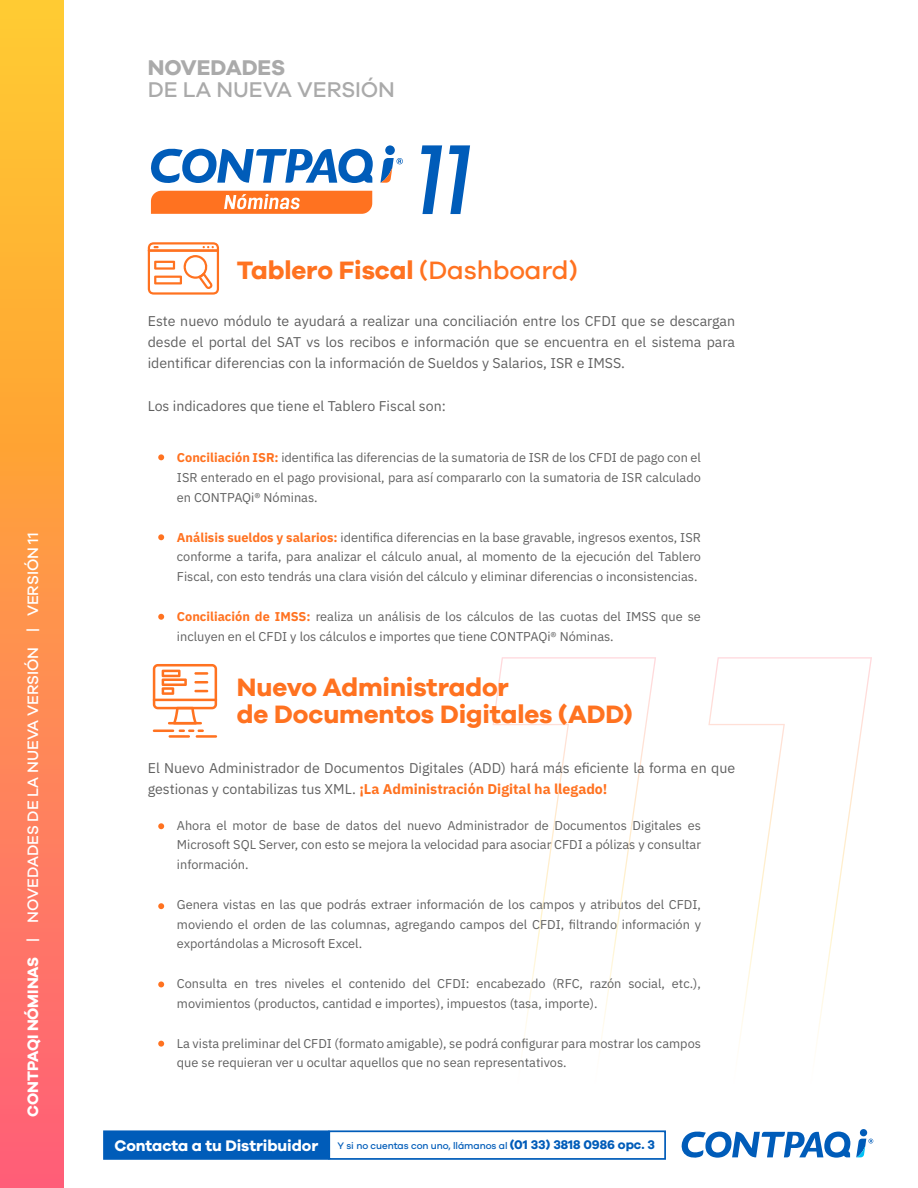
<style>
.page{position:relative;width:918px;height:1188px;background:#fff}
.page>*{position:absolute;margin:0;border:0;box-sizing:border-box;transform-origin:0 0}
.t1{font:700 25.95px/27.3px "Galano Grotesque";letter-spacing:-.005em;color:#ff7220}
.t2{font:500 22.05px "Galano Grotesque";letter-spacing:-.005em;color:#aaa}
.t3{font:700 22.05px "Galano Grotesque";letter-spacing:-.005em;color:#aaa}
.t4{font:500 15.6px "Galano Grotesque";letter-spacing:-.005em;color:#fff}
.t5{font:14.1px/21.1px "IBM Plex Sans";color:#606060;text-align:justify}
.t6{font:12.75px/19.8px "IBM Plex Sans";color:#606060;text-align:justify}
.t7{font:500 9.75px "Galano Grotesque";letter-spacing:-.005em;color:#005cb9}
.s1{font-weight:700}
.s2{font-weight:500}
.s3{font-weight:700;color:#ff7220}
.s4{font-weight:700;font-size:15.75px;color:#fff}
.s5{font-weight:700;font-size:12.9px}
</style>
<div class="page">
<svg style="left:492px;top:657px;width:164px;height:390px"></svg>
<svg style="left:708px;top:657px;width:164px;height:501px"></svg>
<svg style="left:0;top:0;width:63px;height:1188px;background:#ff954c"></svg>
<svg style="left:148px;top:242px;width:71px;height:53px"></svg>
<svg style="left:153px;top:664px;width:64px;height:60px"></svg>
<svg style="left:179px;top:730px;width:25px;height:2px"></svg>
<hr style="left:169px;top:735px;width:21px;height:3px;background:#ff7220">
<hr style="left:196px;top:735px;width:21px;height:3px;background:#ff7220">
<hr style="left:153px;top:730px;width:21px;height:2px;background:#ff7220">
<svg style="left:158px;top:454px;width:6px;height:6px"></svg>
<svg style="left:158px;top:534px;width:6px;height:6px"></svg>
<svg style="left:158px;top:614px;width:6px;height:6px"></svg>
<svg style="left:158px;top:823px;width:6px;height:6px"></svg>
<svg style="left:158px;top:903px;width:6px;height:6px"></svg>
<svg style="left:158px;top:982px;width:6px;height:5px"></svg>
<svg style="left:158px;top:1041px;width:6px;height:6px"></svg>
<svg style="left:421px;top:145px;width:21px;height:69px"></svg>
<svg style="left:449px;top:145px;width:21px;height:69px"></svg>
<svg style="left:151px;top:191px;width:221px;height:23px;background:#ff8239"></svg>
<svg style="left:151px;top:148px;width:222px;height:35px"></svg>
<div style="left:385px;top:145px;width:10px;height:10px;background:#005cb9;border-radius:50%"></div>
<svg style="left:380px;top:158px;width:23px;height:25px"></svg>
<div style="left:103px;top:1130px;width:227px;height:30px;background:#005cb9;border:2px solid #005cb9"></div>
<div style="left:328px;top:1130px;width:338px;height:30px;border:2px solid #005cb9"></div>
<svg style="left:681px;top:1131px;width:169px;height:27px"></svg>
<div style="left:860px;top:1129px;width:7px;height:7px;background:#005cb9;border-radius:50%"></div>
<svg style="left:856px;top:1139px;width:17px;height:18px"></svg>
<p class="t4" style="left:23px;top:1117px;width:586px;rotate:-90deg"><span class="s1">CONTPAQI NÓMINAS</span> | NOVEDADES DE LA NUEVA VERSIÓN | VERSIÓN 11</p>
<h2 class="t3" style="left:148px;top:54px;width:139px">NOVEDADES</h2>
<h2 class="t2" style="left:148px;top:76px;width:249px">DE LA NUEVA VERSIÓN</h2>
<h1 class="t1" style="left:237px;top:256px;width:342px">Tablero Fiscal <span class="s2">(Dashboard)</span></h1>
<p class="t5" style="left:148px;top:309px;width:589px">Este nuevo módulo te ayudará a realizar una conciliación entre los CFDI que se descargan desde el portal del SAT vs los recibos e información que se encuentra en el sistema para identificar diferencias con la información de Sueldos y Salarios, ISR e IMSS.</p>
<p class="t5" style="left:148px;top:394px;width:300px">Los indicadores que tiene el Tablero Fiscal son:</p>
<p class="t6" style="left:177px;top:447px;width:526px"><span class="s3">Conciliación ISR:</span> identifica las diferencias de la sumatoria de ISR de los CFDI de pago con el ISR enterado en el pago provisional, para así compararlo con la sumatoria de ISR calculado en CONTPAQi® Nóminas.</p>
<p class="t6" style="left:177px;top:526px;width:526px"><span class="s3">Análisis sueldos y salarios:</span> identifica diferencias en la base gravable, ingresos exentos, ISR conforme a tarifa, para analizar el cálculo anual, al momento de la ejecución del Tablero Fiscal, con esto tendrás una clara visión del cálculo y eliminar diferencias o inconsistencias.</p>
<p class="t6" style="left:177px;top:605px;width:526px"><span class="s3">Conciliación de IMSS:</span> realiza un análisis de los cálculos de las cuotas del IMSS que se incluyen en el CFDI y los cálculos e importes que tiene CONTPAQi® Nóminas.</p>
<h1 class="t1" style="left:237px;top:672px;width:397px">Nuevo Administrador<br>de Documentos Digitales (ADD)</h1>
<p class="t5" style="left:148px;top:756px;width:589px">El Nuevo Administrador de Documentos Digitales (ADD) hará más eficiente la forma en que gestionas y contabilizas tus XML. <span class="s3">¡La Administración Digital ha llegado!</span></p>
<p class="t6" style="left:177px;top:814px;width:526px">Ahora el motor de base de datos del nuevo Administrador de Documentos Digitales es Microsoft SQL Server, con esto se mejora la velocidad para asociar CFDI a pólizas y consultar información.</p>
<p class="t6" style="left:177px;top:893px;width:526px">Genera vistas en las que podrás extraer información de los campos y atributos del CFDI, moviendo el orden de las columnas, agregando campos del CFDI, filtrando información y exportándolas a Microsoft Excel.</p>
<p class="t6" style="left:177px;top:973px;width:526px">Consulta en tres niveles el contenido del CFDI: encabezado (RFC, razón social, etc.), movimientos (productos, cantidad e importes), impuestos (tasa, importe).</p>
<p class="t6" style="left:177px;top:1032px;width:526px">La vista preliminar del CFDI (formato amigable), se podrá configurar para mostrar los campos que se requieran ver u ocultar aquellos que no sean representativos.</p>
<p class="t7" style="left:114px;top:1140px;width:542px"><span class="s4">Contacta a tu Distribuidor</span> Y si no cuentas con uno, llámanos al <span class="s5">(01 33) 3818 0986 opc. 3</span></p>
</div>
